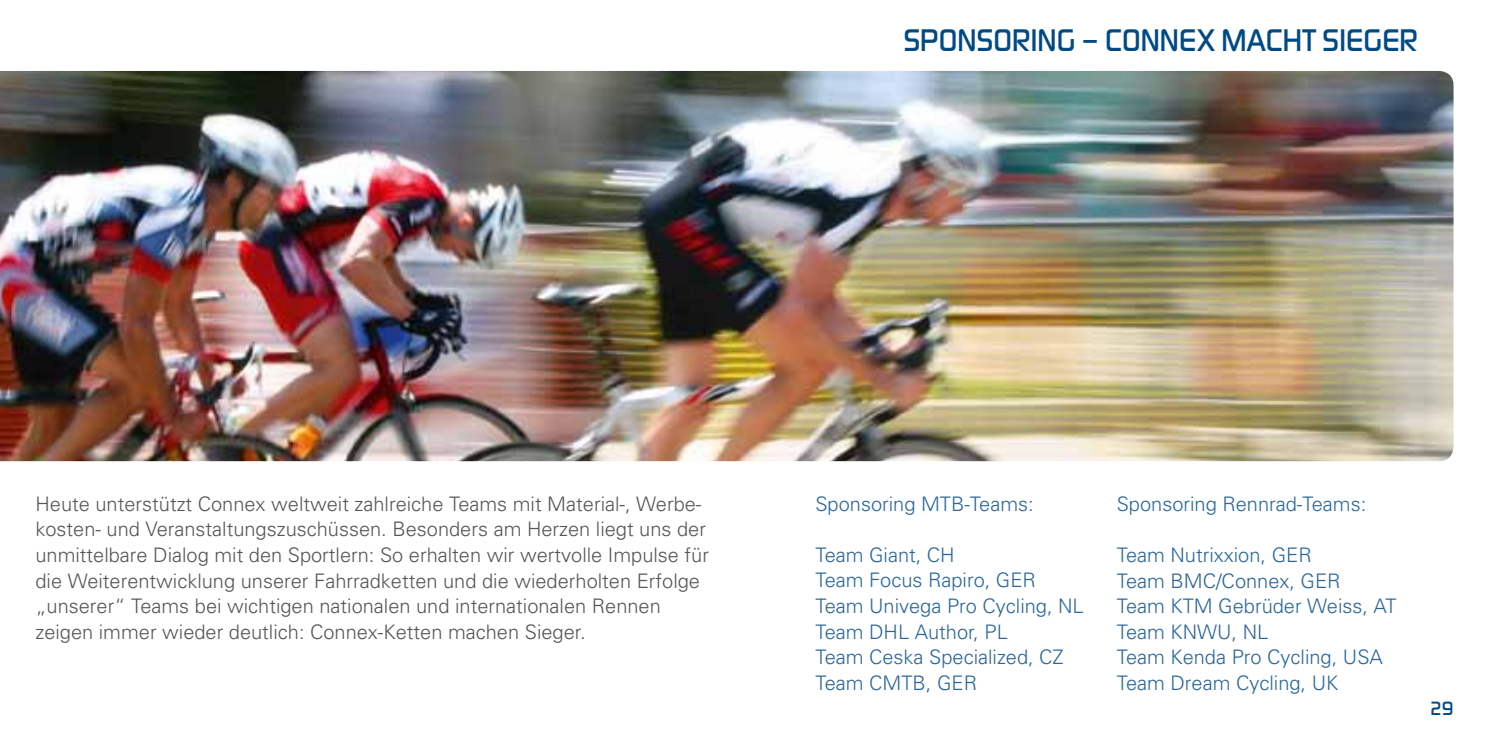
<style>
.page{position:relative;width:1489px;height:745px;background:#fff}
.page>*{position:absolute;margin:0;border:0;box-sizing:border-box;transform-origin:0 0}
.t1{font:500 32.5px "Digital Sans EFOP";letter-spacing:.005em;color:#004a83}
.t2{font:300 20px/25.5px "Univers";color:#565656}
.t3{font:300 20px/25.5px "Univers";color:#2a669a}
.t4{font:500 20px "Digital Sans EFOP";color:#004a83}
</style>
<div class="page">
<img style="left:1px;top:71px;width:1452px;height:390px">
<img style="left:0;top:71px;width:1px;height:390px">
<h1 class="t1" style="left:903px;top:21px;width:257px">SPONSORING – CONNEX</h1>
<h1 class="t1" style="left:1221px;top:21px;width:143px">MACHT SIEGER</h1>
<p class="t2" style="left:35px;top:490px;width:675px">Heute unterstützt Connex weltweit zahlreiche Teams mit Material-, Werbe&shy;kosten- und Veranstaltungszuschüssen. Besonders am Herzen liegt uns der unmittelbare Dialog mit den Sportlern: So erhalten wir wertvolle Impulse für die Weiterentwicklung unserer Fahrradketten und die wiederholten Erfolge „unserer“ Teams bei wichtigen nationalen und internationalen Rennen zeigen immer wieder deutlich: Connex-Ketten machen Sieger.</p>
<p class="t3" style="left:815px;top:490px;width:220px">Sponsoring MTB-Teams:</p>
<p class="t3" style="left:815px;top:541px;width:270px">Team Giant, CH<br>Team Focus Rapiro, GER<br>Team Univega Pro Cycling, NL<br>Team DHL Author, PL<br>Team Ceska Specialized, CZ<br>Team CMTB, GER</p>
<p class="t3" style="left:1116px;top:490px;width:251px">Sponsoring Rennrad-Teams:</p>
<p class="t3" style="left:1116px;top:541px;width:281px">Team Nutrixxion, GER<br>Team BMC/Connex, GER<br>Team KTM Gebrüder Weiss, AT<br>Team KNWU, NL<br>Team Kenda Pro Cycling, USA<br>Team Dream Cycling, UK</p>
<p class="t4" style="left:1429px;top:696px;width:25px">29</p>
</div>
